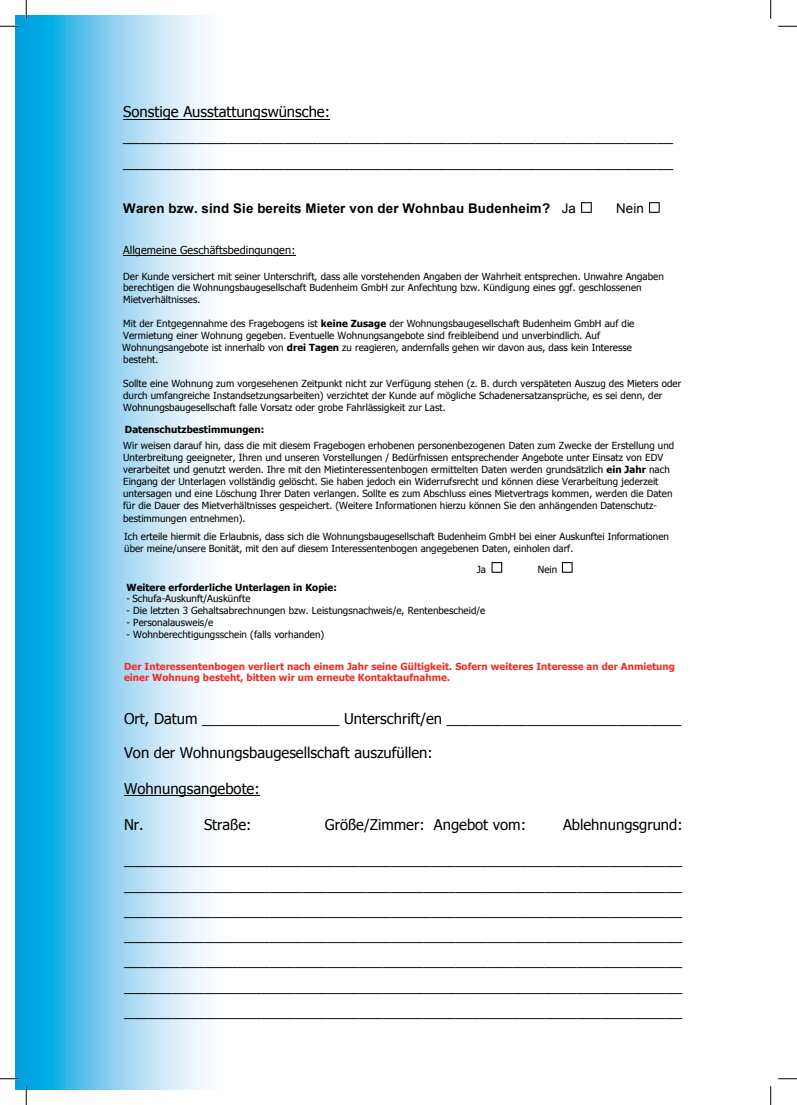
<style>
.page{position:relative;width:797px;height:1105px;background:#fff}
.page>*{position:absolute;margin:0;border:0;box-sizing:border-box;transform-origin:0 0}
.t1{font:14.75px/25.2px "Tahoma";color:#000}
.t2{font:700 13.38px "Arial";letter-spacing:.01em;color:#000}
.t3{font:13.38px "Arial";letter-spacing:.01em;color:#000}
.t4{font:11px "Tahoma";letter-spacing:.005em;color:#000}
.t5{font:9.75px/12px "Tahoma";letter-spacing:.005em;color:#000}
.t6{font:700 9.75px/11.9px "Tahoma";letter-spacing:.005em;color:#ee2e29}
.t7{font:700 9.75px "Tahoma";letter-spacing:.005em;color:#000}
.s1{font-weight:400}
.s2{font-weight:700}
</style>
<div class="page">
<svg style="left:16px;top:16px;width:213px;height:1073px"></svg>
<hr style="left:123px;top:119px;width:207px;height:1px;background:#000">
<svg style="left:581px;top:202px;width:10px;height:11px"></svg>
<svg style="left:649px;top:202px;width:10px;height:11px"></svg>
<hr style="left:123px;top:255px;width:172px;height:1px;background:#000">
<hr style="left:124px;top:796px;width:135px;height:1px;background:#000">
<svg style="left:491px;top:562px;width:11px;height:11px"></svg>
<svg style="left:562px;top:562px;width:10px;height:11px"></svg>
<svg style="left:0;top:25px;width:19px;height:2px"></svg>
<svg style="left:778px;top:25px;width:19px;height:2px"></svg>
<svg style="left:0;top:1078px;width:19px;height:1px"></svg>
<svg style="left:778px;top:1078px;width:19px;height:1px"></svg>
<svg style="left:25px;top:0;width:2px;height:19px"></svg>
<svg style="left:25px;top:1086px;width:2px;height:19px"></svg>
<svg style="left:770px;top:0;width:1px;height:19px"></svg>
<svg style="left:770px;top:1086px;width:1px;height:19px"></svg>
<h1 class="t1" style="left:124px;top:96px;width:208px">Sonstige Ausstattungswünsche:</h1>
<h1 class="t1" style="left:123px;top:99px;width:551px">Sonstige Ausstattungswünsche: ____________________________________________________________________ ____________________________________________________________________</h1>
<h2 class="t2" style="left:123px;top:199px;width:454px">Waren bzw. sind Sie bereits Mieter von der Wohnbau Budenheim? <span class="s1">Ja</span></h2>
<h2 class="t3" style="left:616px;top:199px;width:29px">Nein</h2>
<p class="t4" style="left:123px;top:243px;width:173px">Allgemeine Geschäftsbedingungen:</p>
<p class="t5" style="left:123px;top:269px;width:542px">Der Kunde versichert mit seiner Unterschrift, dass alle vorstehenden Angaben der Wahrheit entsprechen. Unwahre Angaben berechtigen die Wohnungsbaugesellschaft Budenheim GmbH zur Anfechtung bzw. Kündigung eines ggf. geschlossenen<br>Mietverhältnisses.</p>
<p class="t5" style="left:122px;top:317px;width:513px">Mit der Entgegennahme des Fragebogens ist <span class="s2">keine Zusage</span> der Wohnungsbaugesellschaft Budenheim GmbH auf die Vermietung einer Wohnung gegeben. Eventuelle Wohnungsangebote sind freibleibend und unverbindlich. Auf Wohnungsangebote ist innerhalb von <span class="s2">drei Tagen</span> zu reagieren, andernfalls gehen wir davon aus, dass kein Interesse besteht.</p>
<p class="t5" style="left:123px;top:377px;width:559px">Sollte eine Wohnung zum vorgesehenen Zeitpunkt nicht zur Verfügung stehen (z. B. durch verspäteten Auszug des Mieters oder durch umfangreiche Instandsetzungsarbeiten) verzichtet der Kunde auf mögliche Schadenersatzansprüche, es sei denn, der<br>Wohnungsbaugesellschaft falle Vorsatz oder grobe Fahrlässigkeit zur Last.</p>
<p class="t5" style="left:123px;top:439px;width:552px">Wir weisen darauf hin, dass die mit diesem Fragebogen erhobenen personenbezogenen Daten zum Zwecke der Erstellung und Unterbreitung geeigneter, Ihren und unseren Vorstellungen / Bedürfnissen entsprechender Angebote unter Einsatz von EDV verarbeitet und genutzt werden. Ihre mit den Mietinteressentenbogen ermittelten Daten werden grundsätzlich <span class="s2">ein Jahr</span> nach Eingang der Unterlagen vollständig gelöscht. Sie haben jedoch ein Widerrufsrecht und können diese Verarbeitung jederzeit untersagen und eine Löschung Ihrer Daten verlangen. Sollte es zum Abschluss eines Mietvertrags kommen, werden die Daten für die Dauer des Mietverhältnisses gespeichert. (Weitere Informationen hierzu können Sie den anhängenden Datenschutz-</p>
<p class="t5" style="left:123px;top:512px;width:124px">bestimmungen entnehmen).</p>
<h2 class="t2" style="left:124px;top:197px;width:454px">Waren bzw. sind Sie bereits Mieter von der Wohnbau Budenheim? <span class="s1">Ja</span></h2>
<h2 class="t3" style="left:617px;top:197px;width:29px">Nein</h2>
<p class="t4" style="left:124px;top:240px;width:173px">Allgemeine Geschäftsbedingungen:</p>
<p class="t5" style="left:124px;top:267px;width:542px">Der Kunde versichert mit seiner Unterschrift, dass alle vorstehenden Angaben der Wahrheit entsprechen. Unwahre Angaben berechtigen die Wohnungsbaugesellschaft Budenheim GmbH zur Anfechtung bzw. Kündigung eines ggf. geschlossenen<br>Mietverhältnisses.</p>
<p class="t5" style="left:124px;top:315px;width:527px">Mit der Entgegennahme des Fragebogens ist <span class="s2">keine Zusage</span> der Wohnungsbaugesellschaft Budenheim GmbH auf die Vermietung einer Wohnung gegeben. Eventuelle Wohnungsangebote sind freibleibend und unverbindlich. Auf Wohnungsangebote ist innerhalb von <span class="s2">sieben Tagen</span> zu reagieren, andernfalls gehen wir davon aus, dass kein Interesse besteht.</p>
<p class="t5" style="left:124px;top:374px;width:559px">Sollte eine Wohnung zum vorgesehenen Zeitpunkt nicht zur Verfügung stehen (z. B. durch verspäteten Auszug des Mieters oder durch umfangreiche Instandsetzungsarbeiten) verzichtet der Kunde auf mögliche Schadenersatzansprüche, es sei denn, der<br>Wohnungsbaugesellschaft falle Vorsatz oder grobe Fahrlässigkeit zur Last.</p>
<p class="t5" style="left:124px;top:437px;width:553px">Wir weisen darauf hin, dass die mit diesem Fragebogen erhobenen personenbezogenen Daten zum Zwecke der Erstellung und Unterbreitung geeigneter, Ihren und unseren Vorstellungen / Bedürfnissen entsprechender Angebote unter Einsatz von EDV verarbeitet und genutzt werden. Ihre mit den Mietinteressentenbogen ermittelten Daten werden grundsätzlich <span class="s2">ein Jahr</span> nach Eingang der Unterlagen vollständig gelöscht. Sie haben jedoch ein Widerrufsrecht und können diese Verarbeitung jederzeit untersagen und eine Löschung Ihrer Daten verlangen. Sollte es zum Abschluss eines Mietvertrags kommen, werden die Daten für die Dauer des Mietverhältnisses gespeichert. (Weitere Informationen hierzu können Sie den anhängenden Datenschutz-</p>
<p class="t5" style="left:124px;top:509px;width:124px">bestimmungen entnehmen).</p>
<p class="t7" style="left:126px;top:420px;width:141px">Datenschutzbestimmungen:</p>
<p class="t7" style="left:125px;top:423px;width:141px">Datenschutzbestimmungen:</p>
<p class="t5" style="left:125px;top:528px;width:546px">Ich erteile hiermit die Erlaubnis, dass sich die Wohnungsbaugesellschaft Budenheim GmbH bei einer Auskunftei Informationen über meine/unsere Bonität, mit den auf diesem Interessentenbogen angegebenen Daten, einholen darf.</p>
<p class="t5" style="left:477px;top:563px;width:11px">Ja</p>
<p class="t5" style="left:538px;top:563px;width:21px">Nein</p>
<p class="t7" style="left:127px;top:580px;width:212px">Weitere erforderliche Unterlagen in Kopie:</p>
<p class="t5" style="left:127px;top:592px;width:125px">- Schufa-Auskunft/Auskünfte</p>
<p class="t5" style="left:127px;top:604px;width:360px">- Die letzten 3 Gehaltsabrechnungen bzw. Leistungsnachweis/e, Rentenbescheid/e</p>
<p class="t5" style="left:127px;top:616px;width:88px">- Personalausweis/e</p>
<p class="t5" style="left:127px;top:628px;width:199px">- Wohnberechtigungsschein (falls vorhanden)</p>
<p class="t5" style="left:124px;top:530px;width:546px">Ich erteile hiermit die Erlaubnis, dass sich die Wohnungsbaugesellschaft Budenheim GmbH bei einer Auskunftei Informationen über meine/unsere Bonität, mit den auf diesem Interessentenbogen angegebenen Daten, einholen darf.</p>
<p class="t5" style="left:476px;top:565px;width:11px">Ja</p>
<p class="t5" style="left:537px;top:565px;width:21px">Nein</p>
<p class="t7" style="left:126px;top:583px;width:212px">Weitere erforderliche Unterlagen in Kopie:</p>
<p class="t5" style="left:126px;top:595px;width:79px">- Schufa-Auskunft</p>
<p class="t5" style="left:126px;top:607px;width:360px">- Die letzten 3 Gehaltsabrechnungen bzw. Leistungsnachweis/e, Rentenbescheid/e</p>
<p class="t5" style="left:126px;top:618px;width:88px">- Personalausweis/e</p>
<p class="t5" style="left:126px;top:630px;width:199px">- Wohnberechtigungsschein (falls vorhanden)</p>
<p class="t6" style="left:124px;top:659px;width:552px">Der Interessentenbogen verliert nach einem Jahr seine Gültigkeit. Sofern weiteres Interesse an der Anmietung einer Wohnung besteht, bitten wir um erneute Kontaktaufnahme.</p>
<h1 class="t1" style="left:124px;top:705px;width:559px">Ort, Datum _________________ Unterschrift/en _____________________________</h1>
<h1 class="t1" style="left:124px;top:739px;width:310px">Von der Wohnungsbaugesellschaft auszufüllen:</h1>
<h1 class="t1" style="left:124px;top:775px;width:137px">Wohnungsangebote:</h1>
<h1 class="t1" style="left:124px;top:811px;width:21px">Nr.</h1>
<h1 class="t1" style="left:204px;top:811px;width:49px">Straße:</h1>
<h1 class="t1" style="left:325px;top:811px;width:203px">Größe/Zimmer: Angebot vom:</h1>
<h1 class="t1" style="left:563px;top:811px;width:121px">Ablehnungsgrund:</h1>
<p class="t1" style="left:124px;top:847px;width:559px;text-align:justify">_____________________________________________________________________ _____________________________________________________________________ _____________________________________________________________________ _____________________________________________________________________ _____________________________________________________________________ _____________________________________________________________________ _____________________________________________________________________</p>
<p class="t6" style="left:123px;top:662px;width:552px">Der Interessentenbogen verliert nach einem Jahr seine Gültigkeit. Sofern weiteres Interesse an der Anmietung einer Wohnung besteht, bitten wir um erneute Kontaktaufnahme.</p>
<h1 class="t1" style="left:123px;top:742px;width:310px">Von der Wohnungsbaugesellschaft auszufüllen:</h1>
<h1 class="t1" style="left:123px;top:778px;width:137px">Wohnungsangebote:</h1>
<h1 class="t1" style="left:123px;top:813px;width:21px">Nr.</h1>
<h1 class="t1" style="left:203px;top:813px;width:49px">Straße:</h1>
<h1 class="t1" style="left:324px;top:813px;width:203px">Größe/Zimmer: Angebot vom:</h1>
<h1 class="t1" style="left:562px;top:813px;width:121px">Ablehnungsgrund:</h1>
</div>
